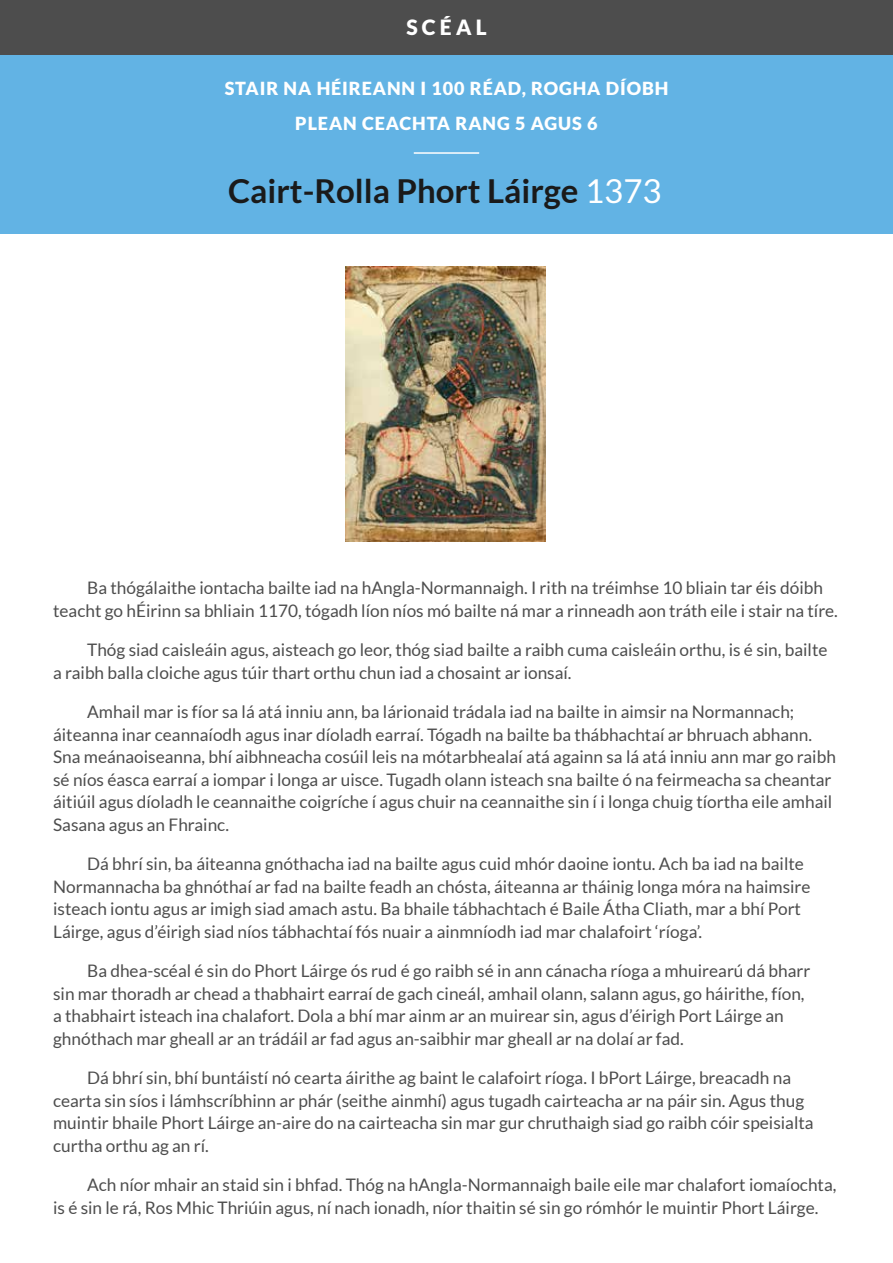
<style>
.page{position:relative;width:893px;height:1263px;background:#fff}
.page>*{position:absolute;margin:0;border:0;box-sizing:border-box;transform-origin:0 0}
.t1{font:700 33px "Lato";color:#1a1a1a}
.t2{font:900 21px "Lato";letter-spacing:.2em;color:#fff}
.t3{font:900 18px "Lato";letter-spacing:.05em;color:#fff}
.t4{font:17.25px/22.5px "Lato";color:#4d4d4d}
.s1{font-weight:400;color:#fff}
</style>
<div class="page">
<div style="left:0;top:44px;width:893px;height:190px;background:#62b3e4"></div>
<div style="left:0;top:0;width:893px;height:54px;background:#4d4d4d"></div>
<img style="left:346px;top:266px;width:199px;height:275px">
<hr style="left:414px;top:152px;width:65px;height:2px;background:#fff">
<p class="t2" style="left:406px;top:15px;width:82px">SCÉAL</p>
<p class="t3" style="left:225px;top:78px;width:259px">STAIR NA HÉIREANN I 100 RÉA</p>
<p class="t3" style="left:508px;top:78px;width:162px">D, ROGHA DÍOBH</p>
<p class="t3" style="left:295px;top:113px;width:304px">PLEAN CEACHTA RANG 5 AGUS 6</p>
<h1 class="t1" style="left:228px;top:172px;width:435px">Cairt-Rolla Phort Láirge <span class="s1">1373</span></h1>
<p class="t4" style="left:53px;top:577px;width:786px;text-indent:34px">Ba thógálaithe iontacha bailte iad na hAngla-Normannaigh. I rith na tréimhse 10 bliain tar éis dóibh teacht go hÉirinn sa bhliain 1170, tógadh líon níos mó bailte ná mar a rinneadh aon tráth eile i stair na tíre.</p>
<p class="t4" style="left:53px;top:639px;width:776px;text-indent:34px">Thóg siad caisleáin agus, aisteach go leor, thóg siad bailte a raibh cuma caisleáin orthu, is é sin, bailte a raibh balla cloiche agus túir thart orthu chun iad a chosaint ar ionsaí.</p>
<p class="t4" style="left:53px;top:701px;width:784px;text-indent:34px">Amhail mar is fíor sa lá atá inniu ann, ba lárionaid trádala iad na bailte in aimsir na Normannach; áiteanna inar ceannaíodh agus inar díoladh earraí. Tógadh na bailte ba thábhachtaí ar bhruach abhann.<br>Sna meánaoiseanna, bhí aibhneacha cosúil leis na mótarbhealaí atá againn sa lá atá inniu ann mar go raibh sé níos éasca earraí a iompar i longa ar uisce. Tugadh olann isteach sna bailte ó na feirmeacha sa cheantar áitiúil agus díoladh le ceannaithe coigríche í agus chuir na ceannaithe sin í i longa chuig tíortha eile amhail Sasana agus an Fhrainc.</p>
<p class="t4" style="left:53px;top:853px;width:759px;text-indent:34px">Dá bhrí sin, ba áiteanna gnóthacha iad na bailte agus cuid mhór daoine iontu. Ach ba iad na bailte Normannacha ba ghnóthaí ar fad na bailte feadh an chósta, áiteanna ar tháinig longa móra na haimsire isteach iontu agus ar imigh siad amach astu. Ba bhaile tábhachtach é Baile Átha Cliath, mar a bhí Port Láirge, agus d’éirigh siad níos tábhachtaí fós nuair a ainmníodh iad mar chalafoirt ‘ríoga’.</p>
<p class="t4" style="left:53px;top:960px;width:759px;text-indent:34px">Ba dhea-scéal é sin do Phort Láirge ós rud é go raibh sé in ann cánacha ríoga a mhuirearú dá bharr sin mar thoradh ar chead a thabhairt earraí de gach cineál, amhail olann, salann agus, go háirithe, fíon, a thabhairt isteach ina chalafort. Dola a bhí mar ainm ar an muirear sin, agus d’éirigh Port Láirge an ghnóthach mar gheall ar an trádáil ar fad agus an-saibhir mar gheall ar na dolaí ar fad.</p>
<p class="t4" style="left:53px;top:1067px;width:762px;text-indent:34px">Dá bhrí sin, bhí buntáistí nó cearta áirithe ag baint le calafoirt ríoga. I bPort Láirge, breacadh na cearta sin síos i lámhscríbhinn ar phár (seithe ainmhí) agus tugadh cairteacha ar na páir sin. Agus thug muintir bhaile Phort Láirge an-aire do na cairteacha sin mar gur chruthaigh siad go raibh cóir speisialta curtha orthu ag an rí.</p>
<p class="t4" style="left:53px;top:1174px;width:785px;text-indent:34px">Ach níor mhair an staid sin i bhfad. Thóg na hAngla-Normannaigh baile eile mar chalafort iomaíochta, is é sin le rá, Ros Mhic Thriúin agus, ní nach ionadh, níor thaitin sé sin go rómhór le muintir Phort Láirge.</p>
</div>
